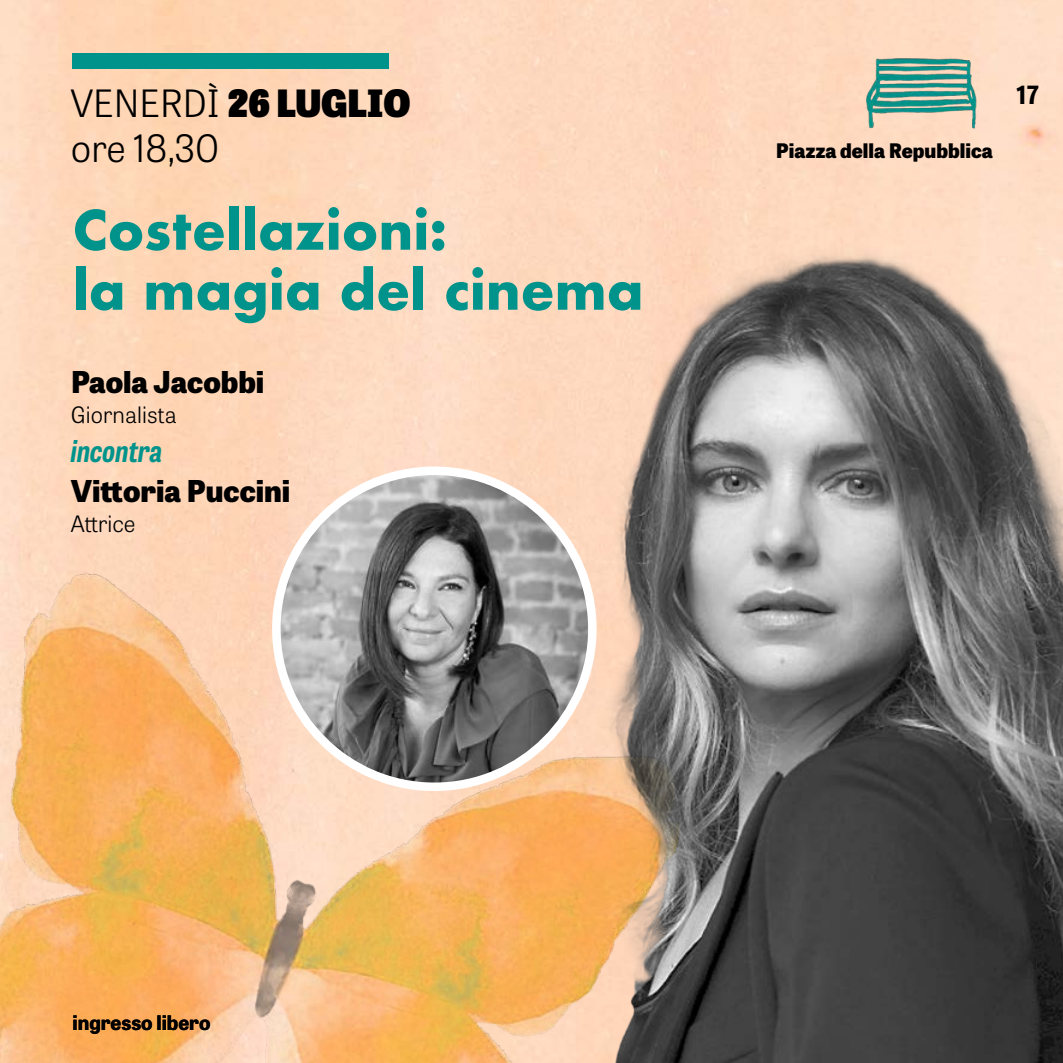
<style>
.page{position:relative;width:1063px;height:1063px;background:#fff}
.page>*{position:absolute;margin:0;border:0;box-sizing:border-box;transform-origin:0 0}
.t1{font:700 52.5px/60px "Futura";color:#00938b}
.t2{font:300 37.5px/45px "Tablet Gothic";color:#000}
.t3{font:800 30px "Tablet Gothic";color:#000}
.t4{font:italic 700 30px "Tablet Gothic Condensed";color:#00938b}
.t5{font:700 25px "Tablet Gothic";color:#000}
.t6{font:300 22.5px "Tablet Gothic";color:#000}
.t7{font:800 20px "Tablet Gothic";color:#000}
.t8{font:700 20px "Tablet Gothic";color:#000}
.s1{font-weight:800}
</style>
<div class="page">
<img style="left:0;top:0;width:1063px;height:572px">
<img style="left:446px;top:218px;width:617px;height:845px">
<img style="left:0;top:572px;width:682px;height:491px">
<img style="left:843px;top:33px;width:154px;height:105px">
<div style="left:73px;top:53px;width:316px;height:15px;background:#00938b"></div>
<img style="left:276px;top:471px;width:316px;height:316px;border-radius:158px">
<div style="left:272px;top:467px;width:325px;height:324px;border:9px solid #fff;border-radius:50%"></div>
<p class="t2" style="left:71px;top:80px;width:341px">VENERDÌ <span class="s1">26 LUGLIO </span>ore 18,30</p>
<p class="t1" style="left:73px;top:200px;width:572px">Costellazioni:<br>la magia del cinema</p>
<p class="t3" style="left:71px;top:360px;width:195px">Paola Jacobbi</p>
<p class="t6" style="left:71px;top:399px;width:107px">Giornalista</p>
<p class="t4" style="left:71px;top:429px;width:93px">incontra</p>
<p class="t3" style="left:71px;top:469px;width:221px">Vittoria Puccini</p>
<p class="t6" style="left:71px;top:508px;width:66px">Attrice</p>
<p class="t7" style="left:776px;top:136px;width:218px">Piazza della Repubblica</p>
<p class="t5" style="left:1017px;top:77px;width:24px">17</p>
<p class="t8" style="left:73px;top:1008px;width:139px">ingresso libero</p>
</div>
